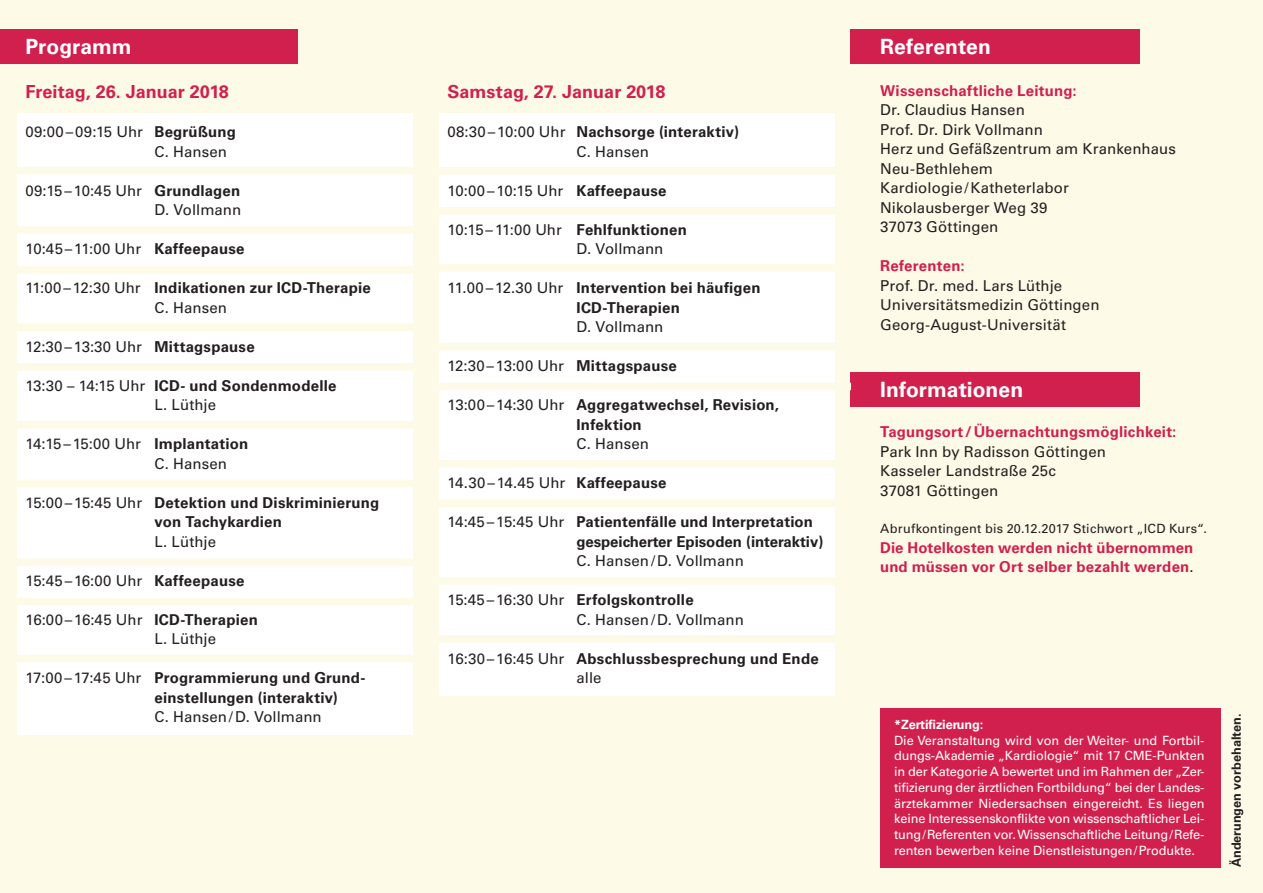
<style>
.page{position:relative;width:1263px;height:893px;background:#fefae8}
.page>*{position:absolute;margin:0;border:0;box-sizing:border-box;transform-origin:0 0}
.t1{font:700 21px "Univers LT Std";color:#fff}
.t2{font:700 18px "Univers LT Std";color:#d1204e}
.t3{font:15px/19.5px "Univers LT Std";letter-spacing:.005em;color:#231f20}
.t4{font:700 15px/19.5px "Univers LT Std";letter-spacing:.01em;color:#231f20}
.t5{font:700 15px/19.5px "Univers LT Std";letter-spacing:.01em;color:#d1204e}
.t6{font:15px "Univers LT Std";letter-spacing:-.015em;color:#231f20}
.t7{font:12.75px/15.8px "Univers LT Std";letter-spacing:-.01em;color:#fff;text-align:justify}
.t8{font:12.75px "Univers LT Std";letter-spacing:.015em;color:#231f20}
.t9{font:700 12.75px "Univers LT Std";color:#231f20}
.t10{font:700 12.75px "Univers LT Std";letter-spacing:-.01em;color:#fff}
.s1{font-weight:700}
.s2{font-weight:400}
.s3{font-weight:400;color:#231f20}
</style>
<div class="page">
<div style="left:850px;top:30px;width:290px;height:34px;background:#d1204e"></div>
<div style="left:850px;top:372px;width:290px;height:34px;background:#d1204e"></div>
<div style="left:17px;top:113px;width:395px;height:621px;background:#fff"></div>
<div style="left:439px;top:113px;width:395px;height:583px;background:#fff"></div>
<div style="left:0;top:30px;width:298px;height:34px;background:#d1204e"></div>
<div style="left:0;top:167px;width:425px;height:7px;background:#fefae8"></div>
<div style="left:0;top:226px;width:425px;height:8px;background:#fefae8"></div>
<div style="left:0;top:266px;width:425px;height:8px;background:#fefae8"></div>
<div style="left:0;top:324px;width:425px;height:7px;background:#fefae8"></div>
<div style="left:0;top:363px;width:425px;height:8px;background:#fefae8"></div>
<div style="left:0;top:421px;width:425px;height:7px;background:#fefae8"></div>
<div style="left:0;top:480px;width:425px;height:7px;background:#fefae8"></div>
<div style="left:0;top:558px;width:425px;height:8px;background:#fefae8"></div>
<div style="left:0;top:598px;width:425px;height:7px;background:#fefae8"></div>
<div style="left:0;top:655px;width:425px;height:7px;background:#fefae8"></div>
<div style="left:426px;top:167px;width:425px;height:8px;background:#fefae8"></div>
<div style="left:426px;top:207px;width:425px;height:8px;background:#fefae8"></div>
<div style="left:426px;top:264px;width:425px;height:8px;background:#fefae8"></div>
<div style="left:426px;top:343px;width:425px;height:7px;background:#fefae8"></div>
<div style="left:426px;top:383px;width:425px;height:7px;background:#fefae8"></div>
<div style="left:426px;top:460px;width:425px;height:8px;background:#fefae8"></div>
<div style="left:426px;top:500px;width:425px;height:7px;background:#fefae8"></div>
<div style="left:426px;top:577px;width:425px;height:8px;background:#fefae8"></div>
<div style="left:426px;top:635px;width:425px;height:8px;background:#fefae8"></div>
<div style="left:880px;top:708px;width:340px;height:159px;background:#d1204e"></div>
<h1 class="t1" style="left:26px;top:35px;width:108px">Programm</h1>
<p class="t2" style="left:26px;top:81px;width:205px">Freitag, 26. Januar 2018</p>
<p class="t3" style="left:155px;top:122px;width:83px;text-indent:-129px">09:00–09:15 Uhr <span class="s1">Begrüßung<br></span>C. Hansen</p>
<p class="t3" style="left:26px;top:181px;width:217px;text-align:right">09:15–10:45 Uhr <span class="s1">Grundlagen<br></span>D. Vollmann</p>
<p class="t3" style="left:26px;top:239px;width:220px">10:45–11:00 Uhr <span class="s1">Kaffeepause</span></p>
<p class="t4" style="left:155px;top:278px;width:218px;text-indent:-129px"><span class="s2">11:00–12:30 Uhr</span> Indikationen zur ICD-Therapie<br><span class="s2">C. Hansen</span></p>
<p class="t3" style="left:26px;top:337px;width:231px">12:30–13:30 Uhr <span class="s1">Mittagspause</span></p>
<p class="t3" style="left:26px;top:376px;width:312px;text-align:center">13:30 – 14:15 Uhr <span class="s1">ICD- und Sondenmodelle<br></span>L. Lüthje</p>
<p class="t3" style="left:155px;top:434px;width:95px;text-indent:-129px">14:15–15:00 Uhr <span class="s1">Implantation<br></span>C. Hansen</p>
<p class="t4" style="left:155px;top:493px;width:226px;text-indent:-129px"><span class="s2">15:00–15:45 Uhr</span> Detektion und Diskriminierung von Tachykardien</p>
<p class="t3" style="left:155px;top:532px;width:63px">L. Lüthje</p>
<p class="t3" style="left:26px;top:571px;width:220px">15:45–16:00 Uhr <span class="s1">Kaffeepause</span></p>
<p class="t3" style="left:155px;top:610px;width:105px;text-indent:-129px">16:00–16:45 Uhr <span class="s1">ICD-Therapien<br></span>L. Lüthje</p>
<p class="t4" style="left:155px;top:668px;width:211px;text-indent:-129px"><span class="s2">17:00–17:45 Uhr</span> Programmierung und Grund&shy;einstellungen (interaktiv)</p>
<p class="t3" style="left:155px;top:707px;width:169px">C. Hansen/D. Vollmann</p>
<p class="t2" style="left:448px;top:81px;width:219px">Samstag, 27. Januar 2018</p>
<p class="t3" style="left:577px;top:122px;width:164px;text-indent:-129px">08:30–10:00 Uhr <span class="s1">Nachsorge (interaktiv)<br></span>C. Hansen</p>
<p class="t6" style="left:448px;top:181px;width:220px">10:00–10:15 Uhr <span class="s1">Kaffeepause</span></p>
<p class="t3" style="left:577px;top:220px;width:112px;text-indent:-129px">10:15–11:00 Uhr <span class="s1">Fehlfunktionen<br></span>D. Vollmann</p>
<p class="t4" style="left:577px;top:278px;width:186px;text-indent:-129px"><span class="s2">11.00–12.30 Uhr</span> Intervention bei häufigen<br>ICD-Therapien</p>
<p class="t3" style="left:577px;top:317px;width:88px">D. Vollmann</p>
<p class="t3" style="left:448px;top:356px;width:231px">12:30–13:00 Uhr <span class="s1">Mittagspause</span></p>
<p class="t4" style="left:448px;top:395px;width:333px;text-align:center"><span class="s2">13:00–14:30 Uhr</span> Aggregatwechsel, Revision,<br>Infektion</p>
<p class="t3" style="left:577px;top:434px;width:74px">C. Hansen</p>
<p class="t3" style="left:448px;top:473px;width:220px">14.30–14.45 Uhr <span class="s1">Kaffeepause</span></p>
<p class="t4" style="left:577px;top:512px;width:248px;text-indent:-129px"><span class="s2">14:45–15:45 Uhr</span> Patientenfälle und Interpretation gespeicherter Episoden (interaktiv)</p>
<p class="t3" style="left:577px;top:551px;width:169px">C. Hansen/D. Vollmann</p>
<p class="t3" style="left:577px;top:590px;width:169px;text-indent:-129px">15:45–16:30 Uhr <span class="s1">Erfolgskontrolle<br></span>C. Hansen/D. Vollmann</p>
<p class="t4" style="left:577px;top:649px;width:244px;text-indent:-129px"><span class="s2">16:30–16:45 Uhr</span> Abschlussbesprechung und Ende <span class="s2">alle</span></p>
<h1 class="t1" style="left:880px;top:35px;width:112px">Referenten</h1>
<p class="t5" style="left:880px;top:81px;width:198px">Wissenschaftliche Leitung:</p>
<p class="t3" style="left:880px;top:100px;width:297px">Dr. Claudius Hansen<br>Prof. Dr. Dirk Vollmann<br>Herz und Gefäßzentrum am Krankenhaus<br>Neu-Bethlehem<br>Kardiologie/Katheterlabor<br>Nikolausberger Weg 39<br>37073 Göttingen</p>
<p class="t5" style="left:880px;top:256px;width:86px">Referenten:</p>
<p class="t3" style="left:880px;top:276px;width:221px">Prof. Dr. med. Lars Lüthje<br>Universitätsmedizin Göttingen<br>Georg-August-Universität</p>
<h1 class="t1" style="left:880px;top:377px;width:144px">Informationen</h1>
<p class="t5" style="left:880px;top:422px;width:298px">Tagungsort /Übernachtungsmöglichkeit:</p>
<p class="t3" style="left:880px;top:442px;width:227px">Park Inn by Radisson Göttingen<br>Kasseler Landstraße 25c<br>37081 Göttingen</p>
<p class="t8" style="left:880px;top:521px;width:328px">Abrufkontingent bis 20.12.2017 Stichwort „ICD Kurs“.</p>
<p class="t5" style="left:880px;top:538px;width:315px">Die Hotelkosten werden nicht übernommen und müssen vor Ort selber bezahlt werden<span class="s3">.</span></p>
<p class="t10" style="left:894px;top:717px;width:91px">*Zertifizierung:</p>
<p class="t7" style="left:894px;top:732px;width:312px">Die Veranstaltung wird von der Weiter- und Fortbil&shy;dungs-Akademie „Kardiologie“ mit 17 CME-Punkten in der Kategorie A bewertet und im Rahmen der „Zer&shy;tifizierung der ärztlichen Fortbildung“ bei der Landes&shy;ärztekammer Niedersachsen eingereicht. Es liegen keine Interessenskonflikte von wissenschaftlicher Lei&shy;tung/Referenten vor. Wissenschaftliche Leitung/Refe&shy;renten bewerben keine Dienstleistungen/Produkte.</p>
<p class="t9" style="left:1229px;top:867px;width:155px;rotate:-90deg">Änderungen vorbehalten.</p>
</div>
